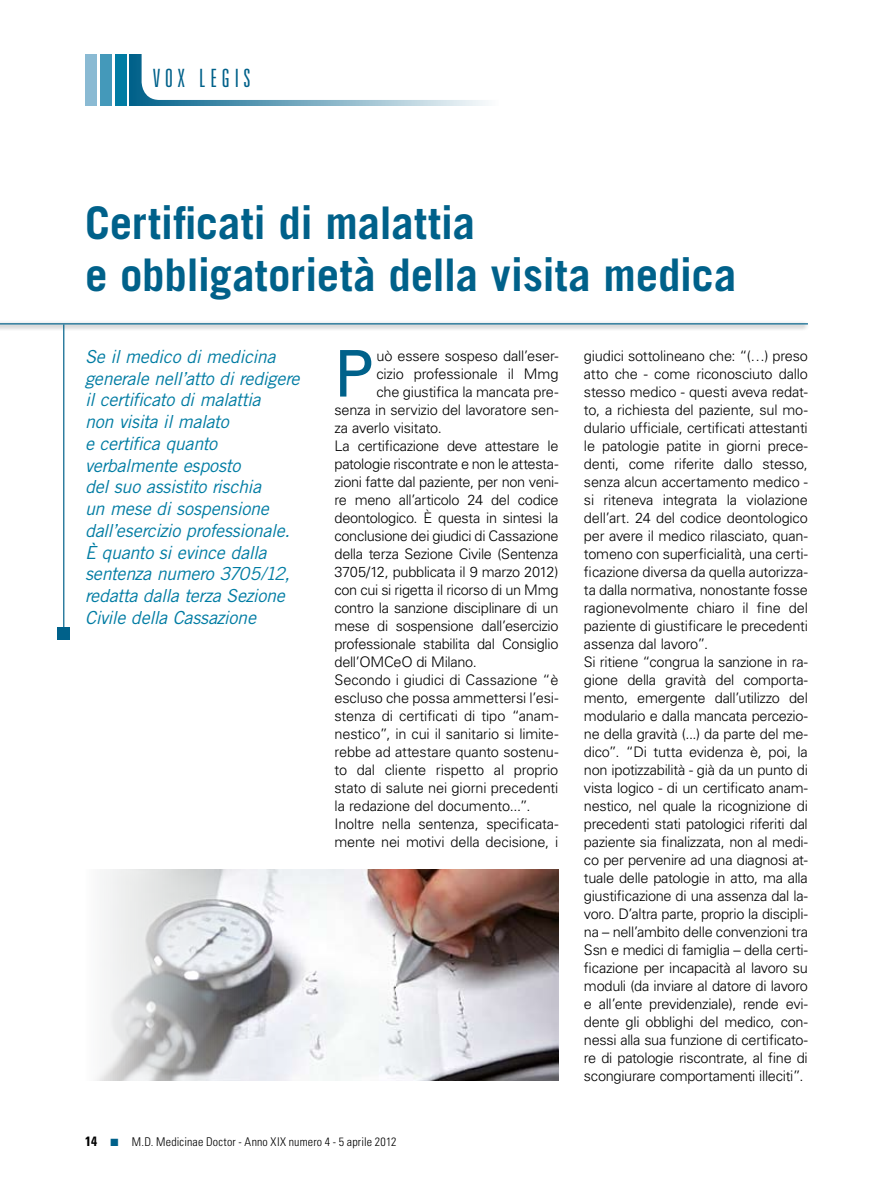
<style>
.page{position:relative;width:893px;height:1191px;background:#fff}
.page>*{position:absolute;margin:0;border:0;box-sizing:border-box;transform-origin:0 0}
.t1{font:64.35px "Univers";color:#00618a}
.t2{font:700 45px/52.5px "Trade Gothic";letter-spacing:-.005em;color:#00618a}
.t3{font:300 ultra-condensed 25.2px "Univers";letter-spacing:.185em;color:#00618a}
.t4{font:italic 18px/21.8px "Trade Gothic";letter-spacing:-.02em;color:#007ca3}
.t5{font:300 14.55px/18px "Univers";letter-spacing:-.02em;color:#000}
.t6{font:300 condensed 12px "Univers";letter-spacing:.015em;color:#000}
.s1{font-weight:700;font-size:13.5px}
.s2{color:#00618a}
</style>
<div class="page">
<div style="left:130px;top:54px;width:369px;height:51px;background:linear-gradient(to right,#03638b,#fbfcfd)"></div>
<div style="left:115px;top:54px;width:12px;height:51px;background:#007ca3"></div>
<div style="left:100px;top:54px;width:12px;height:51px;background:#4499ba"></div>
<div style="left:85px;top:54px;width:12px;height:51px;background:#8abad3"></div>
<div style="left:142px;top:0;width:377px;height:100px;background:#fff;border-radius:18px"></div>
<div style="left:0;top:321px;width:809px;height:10px;background:#000;opacity:.65"></div>
<hr style="left:0;top:323px;width:808px;height:1px;background:#00618a">
<hr style="left:63px;top:324px;width:1px;height:313px;background:#00618a">
<div style="left:57px;top:626px;width:13px;height:13px;background:#00618a"></div>
<img style="left:97px;top:869px;width:461px;height:211px">
<h3 class="t3" style="left:153px;top:65px;width:99px">VOX LEGIS</h3>
<h2 class="t2" style="left:85px;top:196px;width:653px">Certificati di malattia<br>e obbligatorietà della visita medica</h2>
<p class="t4" style="left:85px;top:345px;width:216px">Se il medico di medicina generale nell’atto di redigere il certificato di malattia<br>non visita il malato<br>e certifica quanto verbalmente esposto<br>del suo assistito rischia<br>un mese di sospensione dall’esercizio professionale.<br>È quanto si evince dalla sentenza numero 3705/12, redatta dalla terza Sezione<br>Civile della Cassazione</p>
<h1 class="t1" style="left:334px;top:334px;width:40px">P</h1>
<p class="t5" style="left:376px;top:346px;width:184px">uò essere sospeso dall’eser-</p>
<p class="t5" style="left:376px;top:364px;width:183px">cizio professionale il Mmg</p>
<p class="t5" style="left:376px;top:382px;width:184px">che giustifica la mancata pre-</p>
<p class="t5" style="left:334px;top:400px;width:225px">senza in servizio del lavoratore sen-</p>
<p class="t5" style="left:334px;top:418px;width:109px">za averlo visitato.</p>
<p class="t5" style="left:334px;top:436px;width:225px">La certificazione deve attestare le</p>
<p class="t5" style="left:334px;top:454px;width:225px">patologie riscontrate e non le attesta-</p>
<p class="t5" style="left:334px;top:472px;width:225px">zioni fatte dal paziente, per non veni-</p>
<p class="t5" style="left:334px;top:490px;width:225px">re meno all’articolo 24 del codice</p>
<p class="t5" style="left:334px;top:508px;width:225px">deontologico. È questa in sintesi la</p>
<p class="t5" style="left:334px;top:526px;width:225px">conclusione dei giudici di Cassazione</p>
<p class="t5" style="left:334px;top:544px;width:225px">della terza Sezione Civile (Sentenza</p>
<p class="t5" style="left:334px;top:562px;width:225px">3705/12, pubblicata il 9 marzo 2012)</p>
<p class="t5" style="left:334px;top:580px;width:225px">con cui si rigetta il ricorso di un Mmg</p>
<p class="t5" style="left:334px;top:598px;width:225px">contro la sanzione disciplinare di un</p>
<p class="t5" style="left:334px;top:616px;width:225px">mese di sospensione dall’esercizio</p>
<p class="t5" style="left:334px;top:634px;width:225px">professionale stabilita dal Consiglio</p>
<p class="t5" style="left:334px;top:652px;width:144px">dell’OMCeO di Milano.</p>
<p class="t5" style="left:334px;top:670px;width:225px">Secondo i giudici di Cassazione “è</p>
<p class="t5" style="left:334px;top:688px;width:225px">escluso che possa ammettersi l’esi-</p>
<p class="t5" style="left:334px;top:706px;width:225px">stenza di certificati di tipo “anam-</p>
<p class="t5" style="left:334px;top:724px;width:225px">nestico”, in cui il sanitario si limite-</p>
<p class="t5" style="left:334px;top:742px;width:225px">rebbe ad attestare quanto sostenu-</p>
<p class="t5" style="left:334px;top:760px;width:225px">to dal cliente rispetto al proprio</p>
<p class="t5" style="left:334px;top:778px;width:225px">stato di salute nei giorni precedenti</p>
<p class="t5" style="left:334px;top:796px;width:198px">la redazione del documento...”.</p>
<p class="t5" style="left:334px;top:814px;width:225px">Inoltre nella sentenza, specificata-</p>
<p class="t5" style="left:334px;top:832px;width:225px">mente nei motivi della decisione, i</p>
<p class="t6" style="left:85px;top:1135px;width:313px"><span class="s1">14</span> <span class="s2">■</span> M.D. Medicinae Doctor - Anno XIX numero 4 - 5 aprile 2012</p>
<p class="t5" style="left:584px;top:346px;width:225px">giudici sottolineano che: “(…) preso atto che - come riconosciuto dallo stesso medico - questi aveva redat&shy;to, a richiesta del paziente, sul mo&shy;dulario ufficiale, certificati attestanti le patologie patite in giorni prece&shy;denti, come riferite dallo stesso, senza alcun accertamento medico - si riteneva integrata la violazione dell’art. 24 del codice deontologico per avere il medico rilasciato, quan&shy;tomeno con superficialità, una certi&shy;ficazione diversa da quella autorizza&shy;ta dalla normativa, nonostante fosse ragionevolmente chiaro il fine del paziente di giustificare le precedenti assenza dal lavoro”.<br>Si ritiene “congrua la sanzione in ra&shy;gione della gravità del comporta&shy;mento, emergente dall’utilizzo del modulario e dalla mancata percezio&shy;ne della gravità (...) da parte del me&shy;dico”. “Di tutta evidenza è, poi, la non ipotizzabilità - già da un punto di vista logico - di un certificato anam&shy;nestico, nel quale la ricognizione di precedenti stati patologici riferiti dal paziente sia finalizzata, non al medi&shy;co per pervenire ad una diagnosi at&shy;tuale delle patologie in atto, ma alla giustificazione di una assenza dal la&shy;voro. D’altra parte, proprio la discipli&shy;na – nell’ambito delle convenzioni tra Ssn e medici di famiglia – della certi&shy;ficazione per incapacità al lavoro su moduli (da inviare al datore di lavoro e all’ente previdenziale), rende evi&shy;dente gli obblighi del medico, con&shy;nessi alla sua funzione di certificato&shy;re di patologie riscontrate, al fine di scongiurare comportamenti illeciti”.</p>
</div>
